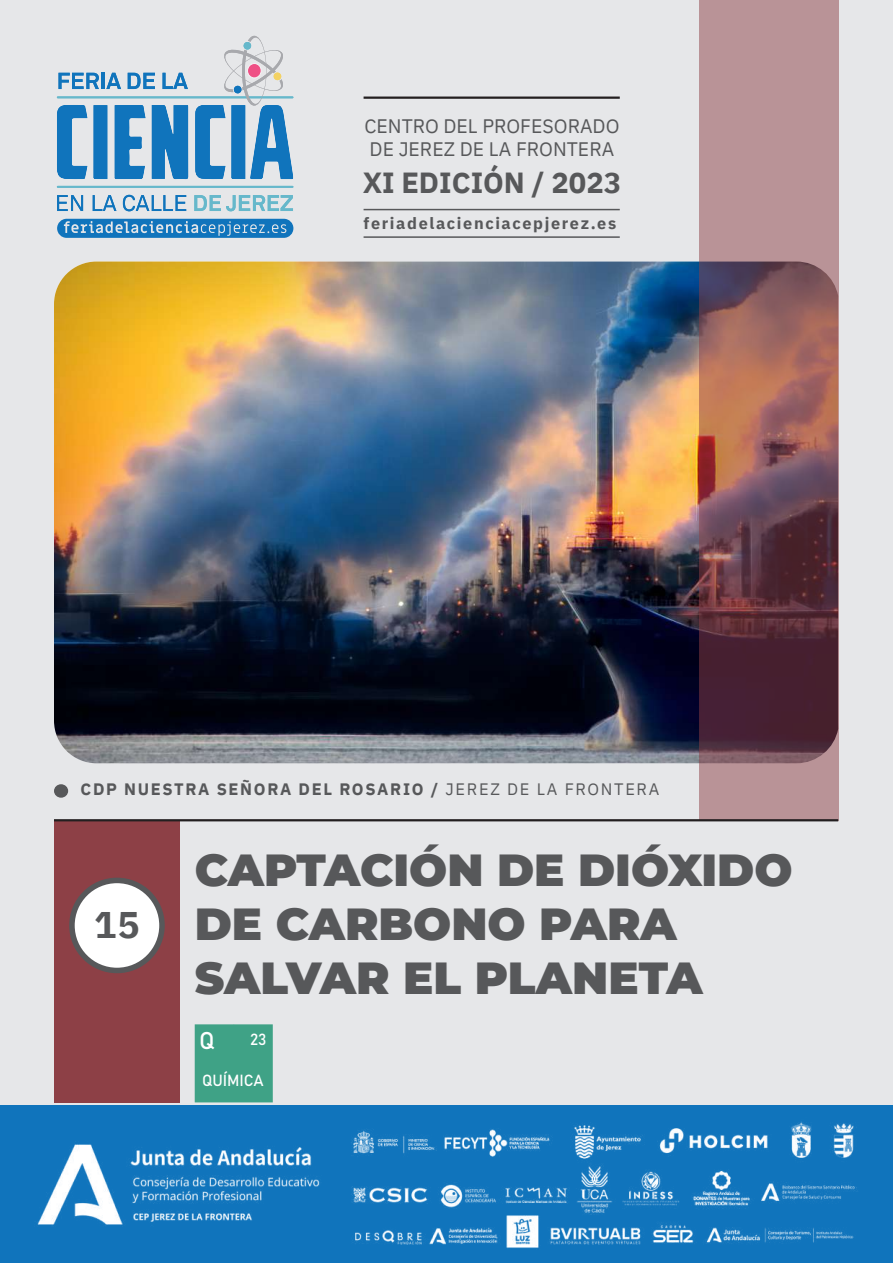
<style>
.page{position:relative;width:893px;height:1263px;background:#fff}
.page>*{position:absolute;margin:0;border:0;box-sizing:border-box;transform-origin:0 0}
.t1{font:900 45px/54px "Montserrat";color:#57585a}
.t2{font:700 37.05px "IBM Plex Sans";color:#57585a}
.t3{font:700 29.1px "IBM Plex Sans";color:#57585a}
.t4{font:23.85px "Bahnschrift";color:#fff}
.t5{font:19.5px/23.4px "IBM Plex Sans";color:#57585a}
.t6{font:700 16.5px "IBM Plex Sans";letter-spacing:.1em;color:#57585a}
.t7{font:700 16.2px "IBM Plex Sans";letter-spacing:.1em;color:#57585a}
.t8{font:15.9px "Bahnschrift";color:#fff}
.s1{font-weight:400}
</style>
<div class="page">
<div style="left:0;top:0;width:893px;height:1014px;background:#e6e7e9"></div>
<img style="left:54px;top:261px;width:645px;height:502px">
<div style="left:0;top:1010px;width:893px;height:96px;background:#e6e7e9"></div>
<div style="left:54px;top:821px;width:126px;height:281px;background:#8d4046"></div>
<svg style="left:699px;top:0;width:139px;height:819px;background:#8f6468"></svg>
<div style="left:195px;top:1024px;width:78px;height:78px;background:#3fa286"></div>
<div style="left:54px;top:784px;width:14px;height:14px;background:#57585a;border-radius:50%"></div>
<hr style="left:54px;top:819px;width:784px;height:2px;background:#231f20">
<svg style="left:57px;top:195px;width:26px;height:16px"></svg>
<svg style="left:93px;top:195px;width:23px;height:16px"></svg>
<svg style="left:123px;top:195px;width:63px;height:16px"></svg>
<hr style="left:57px;top:186px;width:236px;height:2px;background:#66b8cb">
<svg style="left:194px;top:195px;width:99px;height:16px"></svg>
<svg style="left:57px;top:36px;width:236px;height:143px"></svg>
<svg style="left:57px;top:219px;width:236px;height:19px;background:#3889c4"></svg>
<div style="left:72px;top:880px;width:90px;height:90px;background:#fff;border-radius:50%"></div>
<div style="left:69px;top:878px;width:96px;height:95px;border:6px solid #57585a;border-radius:50%"></div>
<img style="left:0;top:1106px;width:893px;height:157px">
<hr style="left:364px;top:209px;width:256px;height:1px;background:#57585a">
<hr style="left:364px;top:236px;width:256px;height:2px;background:#57585a">
<hr style="left:364px;top:97px;width:256px;height:2px;background:#231f20">
<p class="t5" style="left:364px;top:112px;width:257px">CENTRO DEL PROFESORADO<br>DE JEREZ DE LA FRONTERA</p>
<p class="t3" style="left:363px;top:160px;width:260px">XI EDICIÓN / 2023</p>
<p class="t7" style="left:364px;top:210px;width:254px">feriadelacienciacepjerez.es</p>
<p class="t6" style="left:81px;top:776px;width:580px">CDP NUESTRA SEÑORA DEL ROSARIO / <span class="s1">JEREZ DE LA FRONTERA</span></p>
<p class="t2" style="left:94px;top:895px;width:47px">15</p>
<p class="t1" style="left:195px;top:842px;width:599px">CAPTACIÓN DE DIÓXIDO<br>DE CARBONO PARA<br>SALVAR EL PLANETA</p>
<p class="t4" style="left:199px;top:1023px;width:17px">Q</p>
<p class="t8" style="left:250px;top:1027px;width:18px">23</p>
<p class="t8" style="left:202px;top:1068px;width:63px">QUÍMICA</p>
</div>
